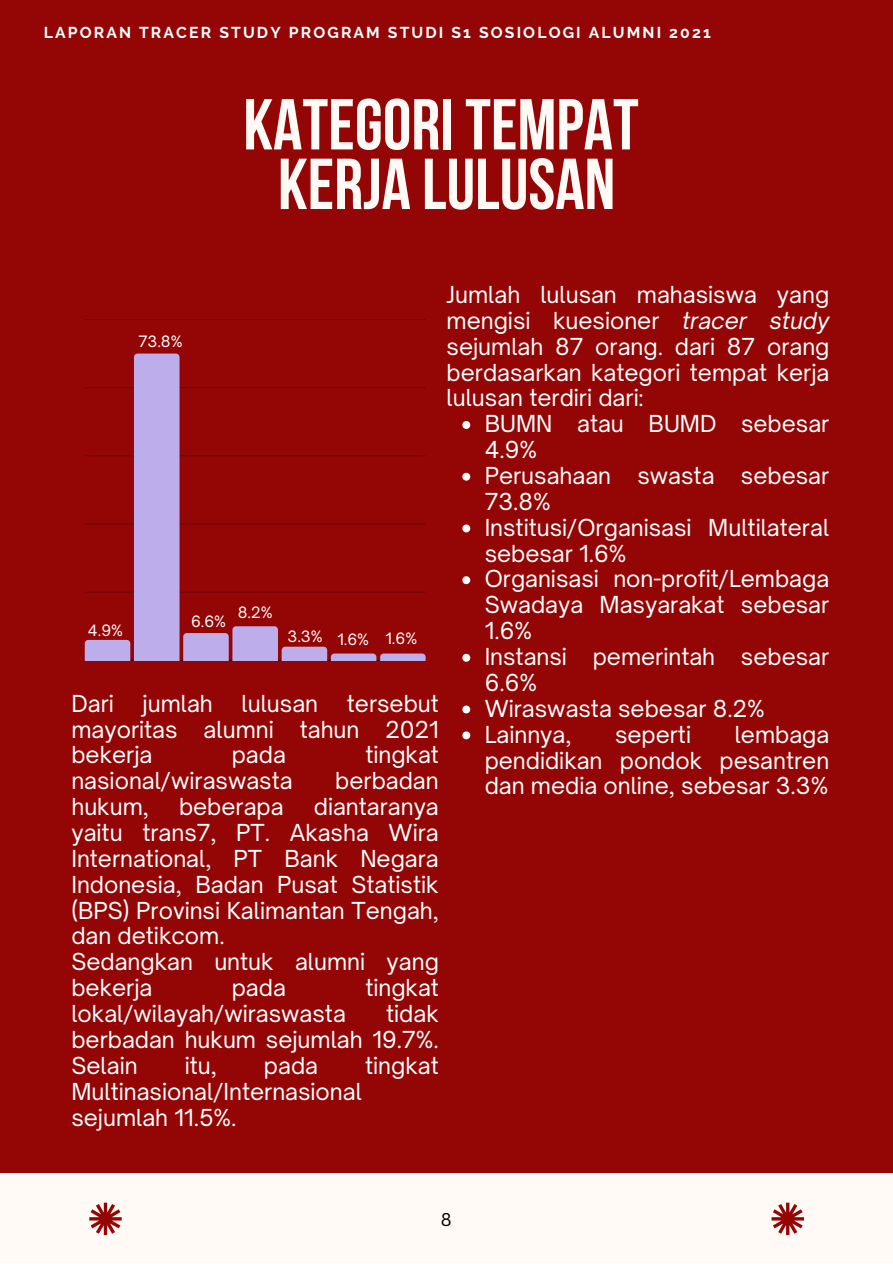
<style>
.page{position:relative;width:893px;height:1264px;background:#fff}
.page>*{position:absolute;margin:0;border:0;box-sizing:border-box;transform-origin:0 0}
.t1{font:72px/59.6px "Bebas Neue Cyrillic";color:#fffaf6;text-align:center}
.t2{font:22.35px/25.8px "Open Sauce One";color:#fff;text-align:justify}
.t3{font:18px "Canva Sans";color:#000}
.t4{font:700 15.75px "Raleway";letter-spacing:.135em;color:#fff}
.t5{font:15px "Open Sauce One";color:#fff}
.s1{font-style:italic}
</style>
<div class="page">
<div style="left:0;top:0;width:892px;height:1262px;background:#940606"></div>
<div style="left:0;top:1173px;width:892px;height:89px;background:#fffaf6"></div>
<svg style="left:89px;top:1202px;width:33px;height:32px"></svg>
<svg style="left:771px;top:1202px;width:33px;height:32px"></svg>
<svg style="left:462px;top:421px;width:8px;height:8px"></svg>
<svg style="left:462px;top:473px;width:8px;height:7px"></svg>
<svg style="left:462px;top:524px;width:8px;height:8px"></svg>
<svg style="left:462px;top:576px;width:8px;height:8px"></svg>
<svg style="left:462px;top:654px;width:8px;height:7px"></svg>
<svg style="left:462px;top:705px;width:8px;height:8px"></svg>
<svg style="left:462px;top:731px;width:8px;height:8px"></svg>
<hr style="left:85px;top:319px;width:340px;height:1px;background:#000">
<hr style="left:85px;top:660px;width:340px;height:1px;background:#000">
<svg style="left:85px;top:353px;width:340px;height:307px"></svg>
<p class="t4" style="left:44px;top:24px;width:668px">LAPORAN TRACER STUDY PROGRAM STUDI S1 SOSIOLOGI ALUMNI 2021</p>
<p class="t5" style="left:138px;top:331px;width:46px">73.8%</p>
<h1 class="t1" style="left:243px;top:94px;width:397px">KATEGORI TEMPAT<br>KERJA LULUSAN</h1>
<p class="t2" style="left:446px;top:281px;width:384px">Jumlah lulusan mahasiswa yang mengisi kuesioner <span class="s1">tracer study </span>sejumlah 87 orang. dari 87 orang berdasarkan kategori tempat kerja lulusan terdiri dari:</p>
<p class="t5" style="left:88px;top:621px;width:37px">4.9%</p>
<p class="t5" style="left:191px;top:611px;width:37px">6.6%</p>
<p class="t5" style="left:238px;top:603px;width:36px">8.2%</p>
<p class="t5" style="left:287px;top:628px;width:131px">3.3% 1.6% 1.6%</p>
<p class="t2" style="left:71px;top:690px;width:44px">Dari</p>
<p class="t2" style="left:143px;top:690px;width:72px">jumlah</p>
<p class="t2" style="left:241px;top:690px;width:78px">lulusan</p>
<p class="t2" style="left:71px;top:690px;width:369px;text-indent:275px">tersebut mayoritas alumni tahun 2021 bekerja</p>
<p class="t2" style="left:232px;top:741px;width:56px">pada</p>
<p class="t2" style="left:365px;top:741px;width:75px">tingkat</p>
<p class="t2" style="left:71px;top:767px;width:223px">nasional/wiraswasta</p>
<p class="t2" style="left:335px;top:767px;width:105px">berbadan</p>
<p class="t2" style="left:71px;top:793px;width:79px">hukum,</p>
<p class="t2" style="left:179px;top:793px;width:106px">beberapa</p>
<p class="t2" style="left:71px;top:793px;width:369px;text-align:left;text-indent:242px">diantaranya yaitu trans7, PT. Akasha Wira<br>International, PT Bank Negara<br>Indonesia, Badan Pusat Statistik (BPS) Provinsi Kalimantan Tengah, dan detikcom.<br>Sedangkan untuk alumni yang bekerja</p>
<p class="t2" style="left:232px;top:974px;width:56px">pada</p>
<p class="t2" style="left:365px;top:974px;width:75px">tingkat</p>
<p class="t2" style="left:71px;top:1000px;width:276px">lokal/wilayah/wiraswasta</p>
<p class="t2" style="left:71px;top:1000px;width:369px;text-indent:315px">tidak berbadan hukum sejumlah 19.7%.<br>Selain</p>
<p class="t2" style="left:185px;top:1052px;width:34px">itu,</p>
<p class="t2" style="left:264px;top:1052px;width:56px">pada</p>
<p class="t2" style="left:365px;top:1052px;width:75px">tingkat</p>
<p class="t2" style="left:71px;top:1077px;width:292px">Multinasional/Internasional sejumlah 11.5%.</p>
<p class="t3" style="left:441px;top:1208px;width:12px">8</p>
<p class="t2" style="left:484px;top:410px;width:346px;text-align:left">BUMN atau BUMD sebesar<br>4.9%<br>Perusahaan swasta sebesar<br>73.8%<br>Institusi/Organisasi Multilateral sebesar 1.6%<br>Organisasi non-profit/Lembaga<br>Swadaya Masyarakat sebesar<br>1.6%<br>Instansi pemerintah sebesar<br>6.6%<br>Wiraswasta sebesar 8.2%<br>Lainnya,</p>
<p class="t2" style="left:615px;top:721px;width:78px">seperti</p>
<p class="t2" style="left:484px;top:721px;width:346px;text-indent:250px">lembaga pendidikan pondok pesantren dan media online, sebesar 3.3%</p>
</div>
